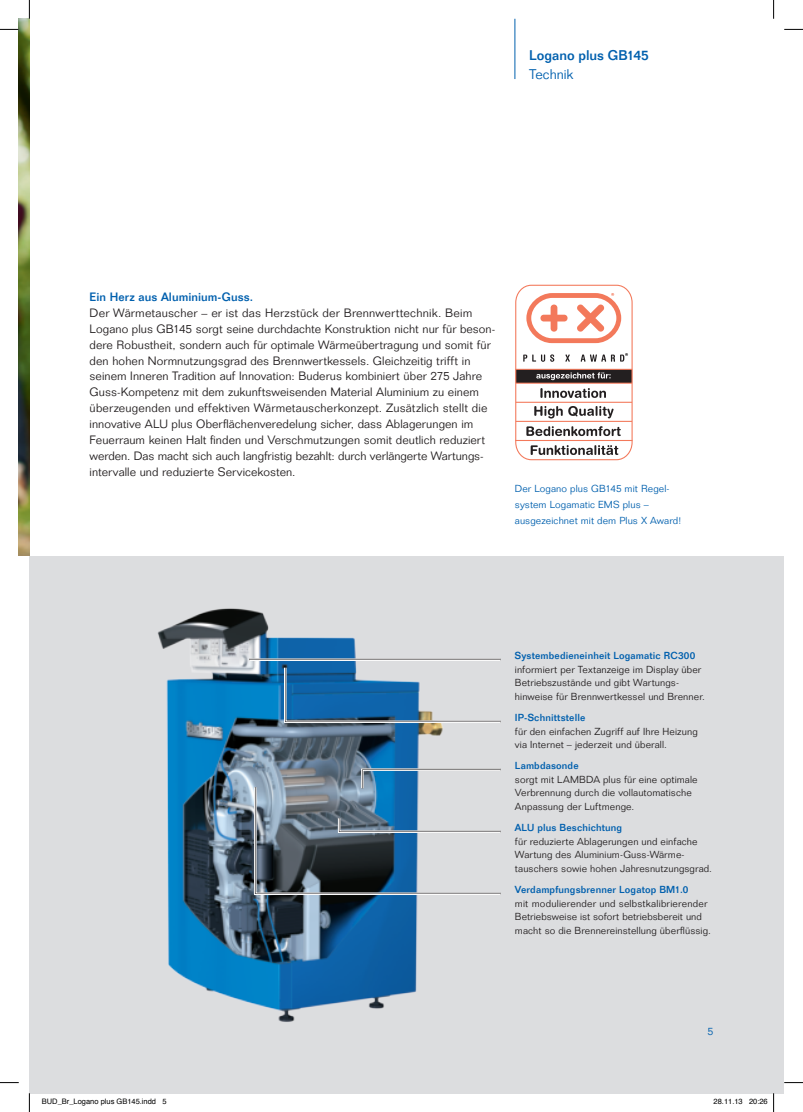
<style>
.page{position:relative;width:803px;height:1112px;background:#fff}
.page>*{position:absolute;margin:0;border:0;box-sizing:border-box;transform-origin:0 0}
.t1{font:500 13.75px/18.8px "Folio Std";color:#0160ae}
.t2{font:300 11.88px/16px "Folio Std";letter-spacing:.005em;color:#231f20}
.t3{font:300 10.62px "Folio Std";color:#0160ae}
.t4{font:300 10px/13.8px "Folio Std";letter-spacing:.015em;color:#231f20}
.t5{font:300 10px/16px "Folio Std";letter-spacing:.015em;color:#0160ae}
.t6{font:7.5px "Helvetica";color:#000}
.s1{font-weight:300}
.s2{font-weight:500;color:#0160ae}
</style>
<div class="page">
<hr style="left:515px;top:19px;width:1px;height:60px;background:#0160ae">
<div style="left:29px;top:556px;width:755px;height:536px;background:#dcdddf"></div>
<img style="left:19px;top:19px;width:10px;height:537px">
<img style="left:157px;top:608px;width:286px;height:414px">
<svg style="left:515px;top:284px;width:118px;height:176px"></svg>
<hr style="left:249px;top:658px;width:252px;height:2px;background:#231f20">
<hr style="left:249px;top:660px;width:252px;height:1px;background:#fff">
<hr style="left:249px;top:658px;width:252px;height:1px;background:#fff">
<svg style="left:283px;top:665px;width:218px;height:58px"></svg>
<svg style="left:253px;top:767px;width:248px;height:128px"></svg>
<svg style="left:0;top:29px;width:19px;height:1px"></svg>
<svg style="left:784px;top:29px;width:19px;height:1px"></svg>
<svg style="left:0;top:1082px;width:19px;height:1px"></svg>
<svg style="left:784px;top:1082px;width:19px;height:1px"></svg>
<svg style="left:29px;top:0;width:1px;height:19px"></svg>
<svg style="left:29px;top:1092px;width:1px;height:19px"></svg>
<svg style="left:773px;top:0;width:1px;height:19px"></svg>
<svg style="left:749px;top:1092px;width:25px;height:19px"></svg>
<p class="t1" style="left:529px;top:46px;width:121px">Logano plus GB145<br><span class="s1">Technik</span></p>
<p class="t2" style="left:90px;top:288px;width:407px"><span class="s2">Ein Herz aus Aluminium-Guss.<br></span>Der Wärmetauscher – er ist das Herzstück der Brennwerttechnik. Beim Logano plus GB145 sorgt seine durchdachte Konstruktion nicht nur für beson&shy;dere Robustheit, sondern auch für optimale Wärmeübertragung und somit für den hohen Normnutzungsgrad des Brennwertkessels. Gleichzeitig trifft in seinem Inneren Tradition auf Innovation: Buderus kombiniert über 275 Jahre Guss-Kompetenz mit dem zukunftsweisenden Material Aluminium zu einem überzeugenden und effektiven Wärmetauscherkonzept. Zusätzlich stellt die innovative ALU plus Oberflächenveredelung sicher, dass Ablagerungen im Feuerraum keinen Halt finden und Verschmutzungen somit deutlich reduziert werden. Das macht sich auch langfristig bezahlt: durch verlängerte Wartungs&shy;intervalle und reduzierte Servicekosten.</p>
<p class="t5" style="left:515px;top:480px;width:168px">Der Logano plus GB145 mit Regel&shy;system Logamatic EMS plus – ausgezeichnet mit dem Plus X Award!</p>
<p class="t4" style="left:515px;top:648px;width:191px"><span class="s2">Systembedieneinheit Logamatic RC300 </span>informiert per Textanzeige im Display über Betriebszustände und gibt Wartungs&shy;hinweise für Brennwertkessel und Brenner.</p>
<p class="t4" style="left:515px;top:710px;width:184px"><span class="s2">IP-Schnittstelle<br></span>für den einfachen Zugriff auf Ihre Heizung via Internet – jederzeit und überall.</p>
<p class="t4" style="left:515px;top:758px;width:184px"><span class="s2">Lambdasonde<br></span>sorgt mit LAMBDA plus für eine optimale<br>Verbrennung durch die vollautomatische<br>Anpassung der Luftmenge.</p>
<p class="t4" style="left:515px;top:820px;width:199px"><span class="s2">ALU plus Beschichtung<br></span>für reduzierte Ablagerungen und einfache Wartung des Aluminium-Guss-Wärme&shy;tauschers sowie hohen Jahresnutzungsgrad.</p>
<p class="t4" style="left:515px;top:882px;width:197px"><span class="s2">Verdampfungsbrenner Logatop BM1.0<br></span>mit modulierender und selbstkalibrierender Betriebsweise ist sofort betriebsbereit und macht so die Brennereinstellung überflüssig.</p>
<p class="t3" style="left:707px;top:1024px;width:7px">5</p>
<p class="t6" style="left:42px;top:1095px;width:126px">BUD_Br_Logano plus GB145.indd 5</p>
<p class="t6" style="left:713px;top:1095px;width:56px">28.11.13 20:26</p>
</div>
